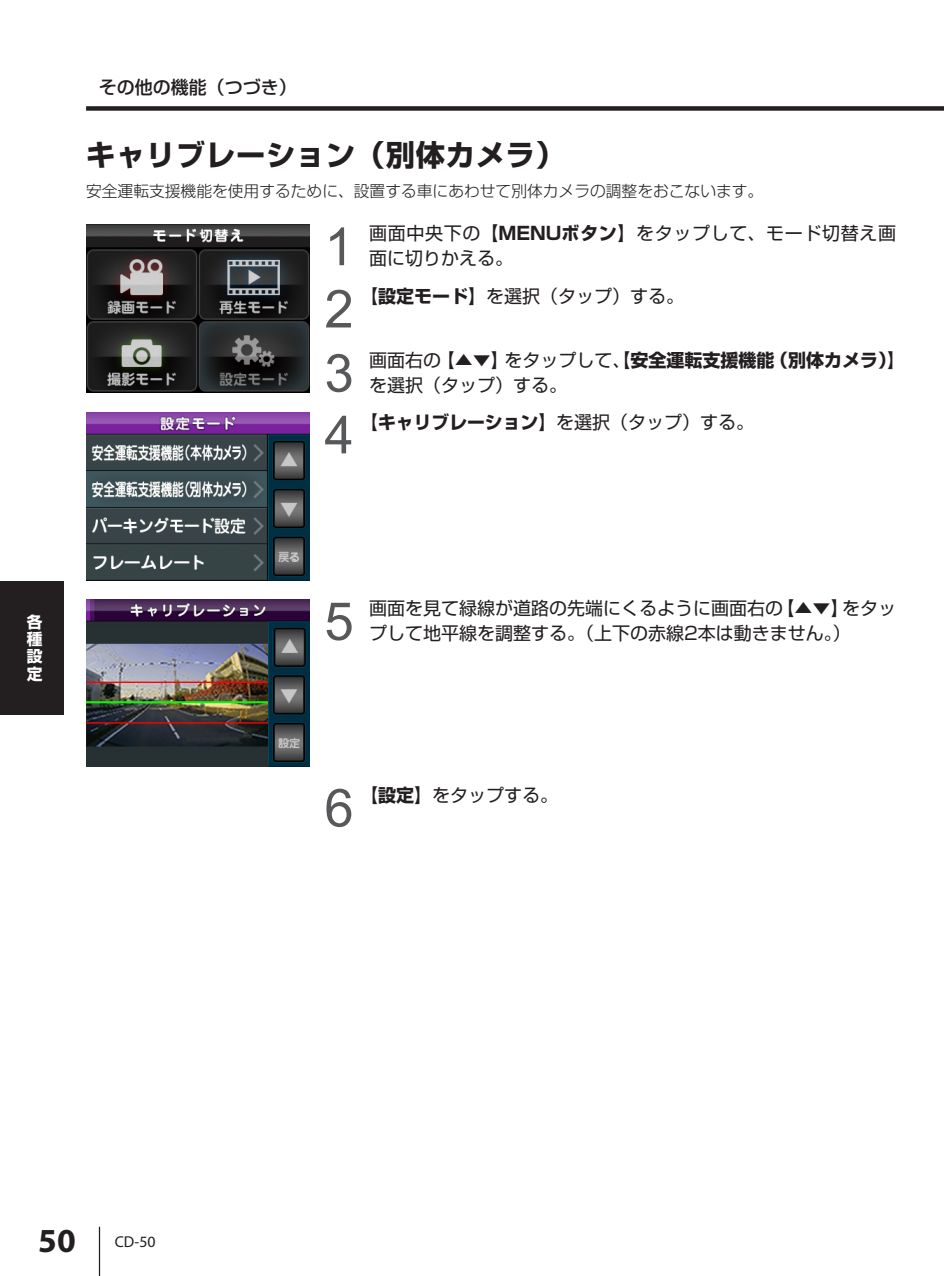
<style>
.page{position:relative;width:944px;height:1276px;background:#fff}
.page>*{position:absolute;margin:0;border:0;box-sizing:border-box;transform-origin:0 0}
.t1{font:52.65px "Arial";color:#57585a}
.t2{font:700 29.25px "Shin Go Pro";letter-spacing:.025em;color:#231f20}
.t3{font:18px/24.8px "Shin Go Pro";color:#231f20}
.t4{font:18px/24.8px "Shin Go Pro";letter-spacing:.035em;color:#231f20}
.t5{font:700 18px "Shin Go Pro";color:#231f20}
.t6{font:500 18px "Shin Go Pro";color:#231f20}
.t7{font:300 15.75px "Shin Go Pro";color:#231f20}
.t8{font:15.75px "Myriad Pro";color:#231f20}
.t9{font:700 15.75px/17.3px "Shin Go Pro";color:#fff;text-align:justify}
.s1{font-weight:700}
.s2{font-weight:400}
.s3{font-weight:700;font-size:33.75px}
</style>
<div class="page">
<div style="left:0;top:580px;width:64px;height:134px;background:#231f20"></div>
<hr style="left:99px;top:1226px;width:1px;height:50px;background:#231f20">
<div style="left:86px;top:106px;width:858px;height:5px;background:#231f20"></div>
<img style="left:86px;top:225px;width:223px;height:167px">
<img style="left:86px;top:413px;width:223px;height:167px">
<img style="left:86px;top:599px;width:223px;height:168px">
<p class="t6" style="left:99px;top:72px;width:199px">その他の機能（つづき）</p>
<h2 class="t2" style="left:86px;top:132px;width:480px">キャリブレーション（別体カメラ）</h2>
<p class="t7" style="left:86px;top:178px;width:679px">安全運転支援機能を使用するために、設置する車にあわせて別体カメラの調整をおこないます。</p>
<h1 class="t1" style="left:324px;top:212px;width:31px">1</h1>
<p class="t4" style="left:369px;top:219px;width:529px">画面中央下の<span class="s1">【MENUボタン】</span>をタップして、モード切替え画面に切りかえる。</p>
<h1 class="t1" style="left:324px;top:274px;width:31px">2</h1>
<p class="t3" style="left:360px;top:281px;width:326px"><span class="s1">【設定モード︎】</span>を選択（タップ）する。</p>
<h1 class="t1" style="left:324px;top:339px;width:31px">3</h1>
<p class="t3" style="left:369px;top:345px;width:537px">画面右の<span class="s1">【▲▼】</span>をタップして、<span class="s1">【安全運転支援機能（別体カメラ）】</span>を選択（タップ）する。</p>
<h1 class="t1" style="left:324px;top:400px;width:31px">4</h1>
<p class="t5" style="left:360px;top:407px;width:396px">【キャリブレーション】<span class="s2">を選択（タップ）する。</span></p>
<p class="t9" style="left:27px;top:611px;width:17px">各種設定</p>
<h1 class="t1" style="left:324px;top:587px;width:31px">5</h1>
<p class="t3" style="left:369px;top:594px;width:528px">画面を見て緑線が道路の先端にくるように画面右の<span class="s1">【▲▼︎】</span>をタップして地平線を調整する。（上下の赤線2本は動きません。）</p>
<h1 class="t1" style="left:324px;top:773px;width:31px">6</h1>
<p class="t3" style="left:360px;top:780px;width:199px"><span class="s1">【設定】</span>をタップする。</p>
<p class="t8" style="left:38px;top:1233px;width:119px"><span class="s3">50</span> CD-50</p>
</div>
